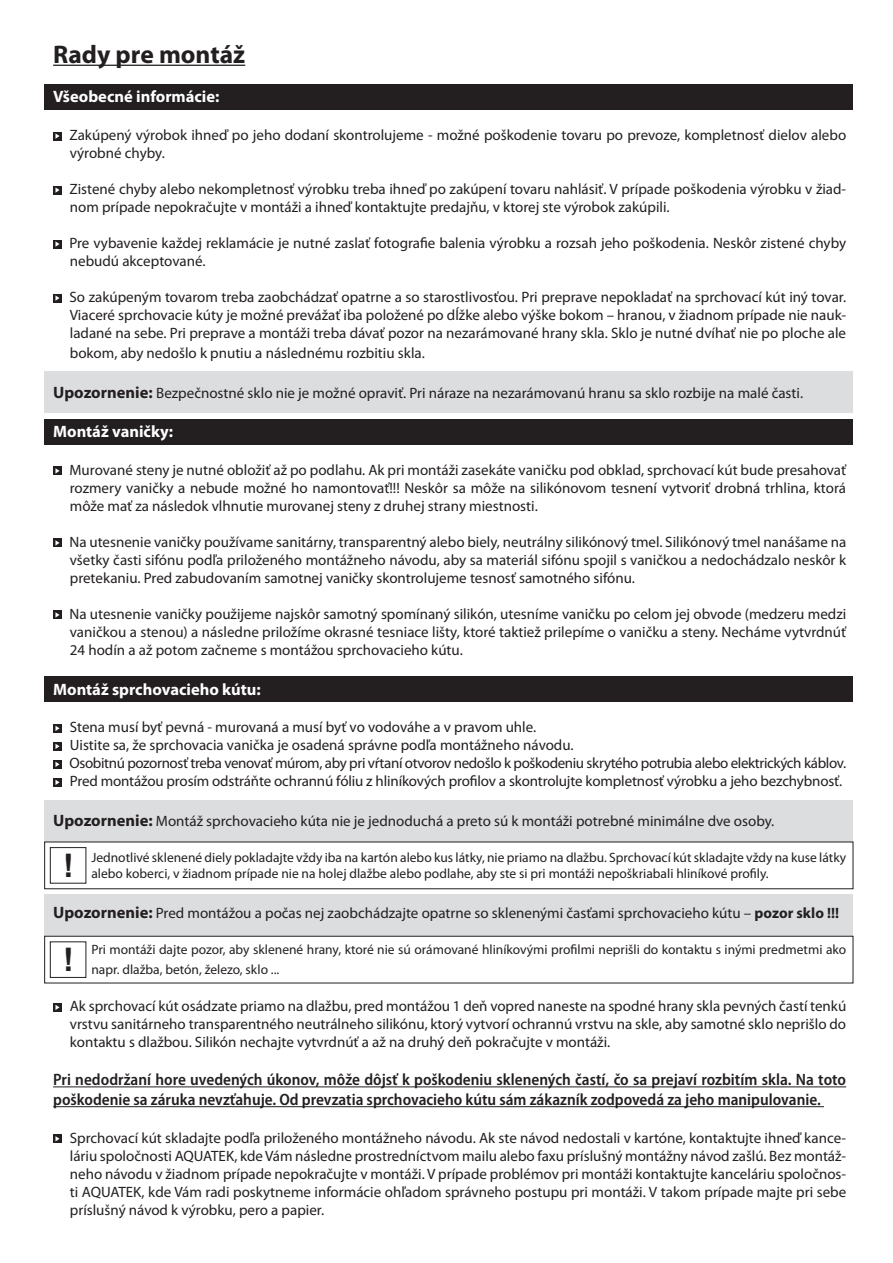
<style>
.page{position:relative;width:893px;height:1263px;background:#fff}
.page>*{position:absolute;margin:0;border:0;box-sizing:border-box;transform-origin:0 0}
.t1{font:700 32.4px "Arial";color:#231f20}
.t2{font:700 25.5px "Myriad Pro";color:#231f20}
.t3{font:600 semi-condensed 16.5px/19.8px "Myriad Pro";color:#231f20}
.t4{font:700 16.5px "Myriad Pro";color:#fff}
.t5{font:15px/18px "Myriad Pro";color:#231f20}
.t6{font:13.5px/16.2px "Myriad Pro";color:#231f20}
.s1{font-weight:700;font-size:16.5px}
.s2{font-weight:700}
</style>
<div class="page">
<div style="left:45px;top:371px;width:808px;height:41px;background:#dcdddf"></div>
<div style="left:45px;top:895px;width:808px;height:41px;background:#dcdddf"></div>
<div style="left:45px;top:800px;width:808px;height:42px;background:#dcdddf"></div>
<div style="left:45px;top:676px;width:808px;height:26px;background:#231f20"></div>
<div style="left:45px;top:419px;width:808px;height:25px;background:#231f20"></div>
<div style="left:45px;top:84px;width:808px;height:25px;background:#231f20"></div>
<hr style="left:53px;top:65px;width:192px;height:1px;background:#231f20">
<hr style="left:53px;top:1086px;width:793px;height:1px;background:#231f20">
<hr style="left:53px;top:1106px;width:771px;height:1px;background:#231f20">
<div style="left:53px;top:132px;width:8px;height:8px;background:#231f20"></div>
<svg style="left:55px;top:133px;width:5px;height:6px"></svg>
<div style="left:53px;top:186px;width:8px;height:8px;background:#231f20"></div>
<svg style="left:55px;top:187px;width:5px;height:6px"></svg>
<div style="left:53px;top:240px;width:8px;height:8px;background:#231f20"></div>
<svg style="left:55px;top:241px;width:5px;height:6px"></svg>
<div style="left:53px;top:294px;width:8px;height:8px;background:#231f20"></div>
<svg style="left:55px;top:295px;width:5px;height:6px"></svg>
<div style="left:53px;top:467px;width:8px;height:8px;background:#231f20"></div>
<svg style="left:55px;top:468px;width:5px;height:6px"></svg>
<div style="left:53px;top:539px;width:8px;height:8px;background:#231f20"></div>
<svg style="left:55px;top:540px;width:5px;height:6px"></svg>
<div style="left:53px;top:611px;width:8px;height:8px;background:#231f20"></div>
<svg style="left:55px;top:612px;width:5px;height:6px"></svg>
<div style="left:53px;top:724px;width:8px;height:8px;background:#231f20"></div>
<svg style="left:55px;top:726px;width:5px;height:5px"></svg>
<div style="left:53px;top:742px;width:8px;height:8px;background:#231f20"></div>
<svg style="left:55px;top:744px;width:5px;height:5px"></svg>
<div style="left:53px;top:760px;width:8px;height:8px;background:#231f20"></div>
<svg style="left:55px;top:762px;width:5px;height:5px"></svg>
<div style="left:53px;top:778px;width:8px;height:8px;background:#231f20"></div>
<svg style="left:55px;top:780px;width:5px;height:5px"></svg>
<div style="left:53px;top:1003px;width:8px;height:8px;background:#231f20"></div>
<svg style="left:55px;top:1005px;width:5px;height:5px"></svg>
<div style="left:53px;top:1135px;width:8px;height:8px;background:#231f20"></div>
<svg style="left:55px;top:1136px;width:5px;height:5px"></svg>
<div style="left:50px;top:847px;width:36px;height:36px;border:1px solid #231f20"></div>
<div style="left:44px;top:936px;width:809px;height:47px;border:1px solid #231f20"></div>
<div style="left:50px;top:941px;width:36px;height:37px;border:1px solid #231f20"></div>
<h2 class="t2" style="left:53px;top:37px;width:194px">Rady pre montáž</h2>
<p class="t4" style="left:53px;top:86px;width:168px">Všeobecné informácie:</p>
<p class="t5" style="left:69px;top:126px;width:778px">Zakúpený výrobok ihneď po jeho dodaní skontrolujeme - možné poškodenie tovaru po prevoze, kompletnosť dielov alebo výrobné chyby.</p>
<p class="t5" style="left:69px;top:180px;width:778px">Zistené chyby alebo nekompletnosť výrobku treba ihneď po zakúpení tovaru nahlásiť. V prípade poškodenia výrobku v žiad&shy;nom prípade nepokračujte v montáži a ihneď kontaktujte predajňu, v ktorej ste výrobok zakúpili.</p>
<p class="t5" style="left:69px;top:234px;width:778px">Pre vybavenie každej reklamácie je nutné zaslať fotografie balenia výrobku a rozsah jeho poškodenia. Neskôr zistené chyby nebudú akceptované.</p>
<p class="t5" style="left:69px;top:288px;width:778px;text-align:justify">So zakúpeným tovarom treba zaobchádzať opatrne a so starostlivosťou. Pri preprave nepokladať na sprchovací kút iný tovar.<br>Viaceré sprchovacie kúty je možné prevážať iba položené po dĺžke alebo výške bokom – hranou, v žiadnom prípade nie nauk&shy;ladané na sebe. Pri preprave a montáži treba dávať pozor na nezarámované hrany skla. Sklo je nutné dvíhať nie po ploche ale</p>
<p class="t5" style="left:70px;top:344px;width:357px">bokom, aby nedošlo k pnutiu a následnému rozbitiu skla.</p>
<p class="t5" style="left:53px;top:383px;width:751px"><span class="s1">Upozornenie:</span> Bezpečnostné sklo nie je možné opraviť. Pri náraze na nezarámovanú hranu sa sklo rozbije na malé časti.</p>
<p class="t4" style="left:53px;top:421px;width:121px">Montáž vaničky:</p>
<p class="t5" style="left:70px;top:461px;width:778px;text-align:justify">Murované steny je nutné obložiť až po podlahu. Ak pri montáži zasekáte vaničku pod obklad, sprchovací kút bude presahovať rozmery vaničky a nebude možné ho namontovať!!! Neskôr sa môže na silikónovom tesnení vytvoriť drobná trhlina, ktorá môže mať za následok vlhnutie murovanej steny z druhej strany miestnosti.</p>
<p class="t5" style="left:70px;top:533px;width:778px;text-align:justify">Na utesnenie vaničky používame sanitárny, transparentný alebo biely, neutrálny silikónový tmel. Silikónový tmel nanášame na všetky časti sifónu podľa priloženého montážneho návodu, aby sa materiál sifónu spojil s vaničkou a nedochádzalo neskôr k pretekaniu. Pred zabudovaním samotnej vaničky skontrolujeme tesnosť samotného sifónu.</p>
<p class="t5" style="left:70px;top:605px;width:778px;text-align:justify">Na utesnenie vaničky použijeme najskôr samotný spomínaný silikón, utesníme vaničku po celom jej obvode (medzeru medzi vaničkou a stenou) a následne priložíme okrasné tesniace lišty, ktoré taktiež prilepíme o vaničku a steny. Necháme vytvrdnúť 24 hodín a až potom začneme s montážou sprchovacieho kútu.</p>
<p class="t4" style="left:53px;top:678px;width:209px">Montáž sprchovacieho kútu:</p>
<p class="t5" style="left:70px;top:718px;width:778px">Stena musí byť pevná - murovaná a musí byť vo vodováhe a v pravom uhle.<br>Uistite sa, že sprchovacia vanička je osadená správne podľa montážneho návodu.<br>Osobitnú pozornosť treba venovať múrom, aby pri vŕtaní otvorov nedošlo k poškodeniu skrytého potrubia alebo elektrických káblov.<br>Pred montážou prosím odstráňte ochrannú fóliu z hliníkových profilov a skontrolujte kompletnosť výrobku a jeho bezchybnosť.</p>
<p class="t5" style="left:53px;top:812px;width:723px"><span class="s1">Upozornenie:</span> Montáž sprchovacieho kúta nie je jednoduchá a preto sú k montáži potrebné minimálne dve osoby.</p>
<p class="t6" style="left:91px;top:849px;width:756px">Jednotlivé sklenené diely pokladajte vždy iba na kartón alebo kus látky, nie priamo na dlažbu. Sprchovací kút skladajte vždy na kuse látky alebo koberci, v žiadnom prípade nie na holej dlažbe alebo podlahe, aby ste si pri montáži nepoškriabali hliníkové profily.</p>
<p class="t5" style="left:53px;top:903px;width:787px"><span class="s1">Upozornenie:</span> Pred montážou a počas nej zaobchádzajte opatrne so sklenenými časťami sprchovacieho kútu – <span class="s2">pozor sklo !!!</span></p>
<p class="t6" style="left:91px;top:939px;width:756px;line-height:19.8px">Pri montáži dajte pozor, aby sklenené hrany, ktoré nie sú orámované hliníkovými profilmi neprišli do kontaktu s inými predmetmi ako napr. dlažba, betón, železo, sklo ...</p>
<p class="t5" style="left:70px;top:997px;width:778px;text-align:justify">Ak sprchovací kút osádzate priamo na dlažbu, pred montážou 1 deň vopred naneste na spodné hrany skla pevných častí tenkú vrstvu sanitárneho transparentného neutrálneho silikónu, ktorý vytvorí ochrannú vrstvu na skle, aby samotné sklo neprišlo do kontaktu s dlažbou. Silikón nechajte vytvrdnúť a až na druhý deň pokračujte v montáži.</p>
<p class="t3" style="left:53px;top:1069px;width:794px">Pri nedodržaní hore uvedených úkonov, môže dôjsť k poškodeniu sklenených častí, čo sa prejaví rozbitím skla. Na toto poškodenie sa záruka nevzťahuje. Od prevzatia sprchovacieho kútu sám zákazník zodpovedá za jeho manipulovanie.</p>
<p class="t5" style="left:70px;top:1128px;width:778px">Sprchovací kút skladajte podľa priloženého montážneho návodu. Ak ste návod nedostali v kartóne, kontaktujte ihneď kance&shy;láriu spoločnosti AQUATEK</p>
<h1 class="t1" style="left:63px;top:843px;width:12px">!</h1>
<h1 class="t1" style="left:63px;top:937px;width:12px">!</h1>
<p class="t5" style="left:70px;top:1146px;width:778px;text-align:justify;text-indent:165px">, kde Vám následne prostredníctvom mailu alebo faxu príslušný montážny návod zašlú. Bez montáž&shy;neho návodu v žiadnom prípade nepokračujte v montáži. V prípade problémov pri montáži kontaktujte kanceláriu spoločnos&shy;ti AQUATEK</p>
<p class="t5" style="left:70px;top:1182px;width:778px;text-indent:72px">, kde Vám radi poskytneme informácie ohľadom správneho postupu pri montáži. V takom prípade majte pri sebe príslušný návod k výrobku, pero a papier.</p>
</div>
